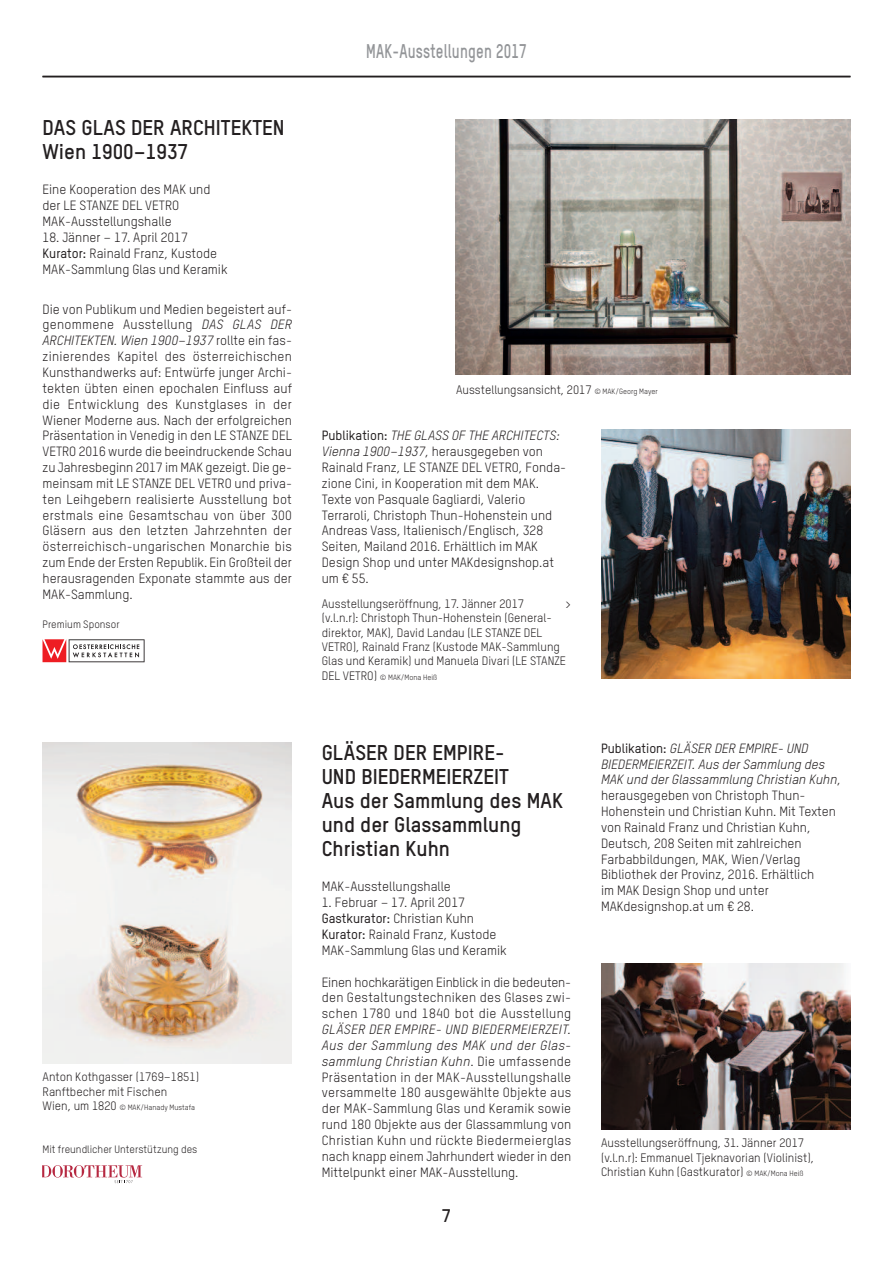
<style>
.page{position:relative;width:893px;height:1263px;background:#fff}
.page>*{position:absolute;margin:0;border:0;box-sizing:border-box;transform-origin:0 0}
.t1{font:700 21px/24px "TSTAR";color:#231f20}
.t2{font:700 19.5px "TSTAR";letter-spacing:.015em;color:#939598;scale:.76 1}
.t3{font:700 18px "TSTAR";color:#231f20}
.t4{font:13.2px/15.9px "TSTAR";color:#231f20}
.t5{font:12px/14.4px "TSTAR";color:#231f20}
.t6{font:10.5px "TSTAR";color:#231f20}
.t7{font:7.5px "TSTAR";color:#231f20}
.s1{font-weight:500}
.s2{font-style:italic}
.s3{font-size:12px}
.s4{font-size:7.5px}
</style>
<div class="page">
<hr style="left:43px;top:76px;width:807px;height:1px;background:#231f20">
<img style="left:601px;top:429px;width:249px;height:250px">
<img style="left:602px;top:963px;width:248px;height:166px">
<img style="left:43px;top:743px;width:249px;height:320px">
<img style="left:456px;top:119px;width:394px;height:255px">
<svg style="left:43px;top:1165px;width:99px;height:18px"></svg>
<svg style="left:43px;top:639px;width:102px;height:23px"></svg>
<h1 class="t1" style="left:43px;top:118px;width:244px">DAS GLAS DER ARCHITEKTEN<br>Wien 1900–1937</h1>
<p class="t4" style="left:43px;top:183px;width:169px">Eine Kooperation des MAK und der LE STANZE DEL VETRO<br>MAK-Ausstellungshalle</p>
<p class="t4" style="left:43px;top:231px;width:187px">18. Jänner – 17. April 2017<br><span class="s1">Kurator:</span> Rainald Franz, Kustode<br>MAK-Sammlung Glas und Keramik</p>
<p class="t4" style="left:43px;top:302px;width:251px;text-align:justify">Die von Publikum und Medien begeistert auf&shy;genommene Ausstellung <span class="s2">DAS GLAS DER ARCHITEKTEN. Wien 1900–1937</span> rollte ein fas&shy;zinierendes Kapitel des österreichischen Kunsthandwerks auf: Entwürfe junger Archi&shy;tekten übten einen epochalen Einfluss auf die Entwicklung des Kunstglases in der Wiener Moderne aus. Nach der erfolgreichen Präsentation in Venedig in den LE STANZE DEL VETRO 2016 wurde die beeindruckende Schau zu Jahresbeginn 2017 im MAK gezeigt. Die ge&shy;meinsam mit LE STANZE DEL VETRO und priva&shy;ten Leihgebern realisierte Ausstellung bot erstmals eine Gesamtschau von über 300<br>Gläsern aus den letzten Jahrzehnten der österreichisch-ungarischen Monarchie bis zum Ende der Ersten Republik. Ein Großteil der herausragenden Exponate stammte aus der MAK-Sammlung.</p>
<p class="t6" style="left:43px;top:621px;width:79px">Premium Sponsor</p>
<p class="t5" style="left:43px;top:1071px;width:158px">Anton Kothgasser (1769–1851)<br>Ranftbecher mit Fischen</p>
<p class="t7" style="left:43px;top:1105px;width:154px"><span class="s3">Wien, um 1820</span> © MAK/Hanady Mustafa</p>
<p class="t6" style="left:43px;top:1146px;width:156px">Mit freundlicher Unterstützung des</p>
<h2 class="t2" style="left:366px;top:44px;width:213px">MAK-Ausstellungen 2017</h2>
<p class="t5" style="left:456px;top:384px;width:203px">Ausstellungsansicht, 2017 <span class="s4">© MAK/Georg Mayer</span></p>
<p class="t4" style="left:322px;top:429px;width:246px"><span class="s1">Publikation:</span> <span class="s2">THE GLASS OF THE ARCHITECTS:<br>Vienna 1900–1937</span>, herausgegeben von Rainald Franz, LE STANZE DEL VETRO, Fonda&shy;zione Cini, in Kooperation mit dem MAK.<br>Texte von Pasquale Gagliardi, Valerio Terraroli, Christoph Thun-Hohenstein und Andreas Vass, Italienisch/Englisch, 328<br>Seiten, Mailand 2016. Erhältlich im MAK Design Shop und unter MAKdesignshop.at um € 55.</p>
<p class="t5" style="left:322px;top:598px;width:204px">Ausstellungseröffnung, 17. Jänner 2017</p>
<p class="t5" style="left:565px;top:598px;width:8px">&gt;</p>
<p class="t5" style="left:322px;top:612px;width:246px">(v.l.n.r): Christoph Thun-Hohenstein (General&shy;direktor, MAK), David Landau (LE STANZE DEL VETRO), Rainald Franz (Kustode MAK-Sammlung Glas und Keramik) und Manuela Divari (LE STANZE</p>
<p class="t7" style="left:322px;top:674px;width:117px"><span class="s3">DEL VETRO)</span> © MAK/Mona Heiß</p>
<h1 class="t1" style="left:322px;top:743px;width:243px">GLÄSER DER EMPIRE-<br>UND BIEDERMEIERZEIT<br>Aus der Sammlung des MAK und der Glassammlung<br>Christian Kuhn</h1>
<p class="t4" style="left:322px;top:880px;width:131px">MAK-Ausstellungshalle</p>
<p class="t4" style="left:322px;top:896px;width:187px">1. Februar – 17. April 2017<br><span class="s1">Gastkurator:</span> Christian Kuhn<br><span class="s1">Kurator:</span> Rainald Franz, Kustode<br>MAK-Sammlung Glas und Keramik</p>
<p class="t4" style="left:322px;top:975px;width:251px;text-align:justify">Einen hochkarätigen Einblick in die bedeuten&shy;den Gestaltungstechniken des Glases zwi&shy;schen 1780 und 1840 bot die Ausstellung</p>
<p class="t4" style="left:322px;top:1023px;width:251px;text-align:justify"><span class="s2">GLÄSER DER EMPIRE- UND BIEDERMEIERZEIT.<br>Aus der Sammlung des MAK und der Glas&shy;sammlung Christian Kuhn</span>. Die umfassende Präsentation in der MAK-Ausstellungshalle versammelte 180 ausgewählte Objekte aus der MAK-Sammlung Glas und Keramik sowie rund 180 Objekte aus der Glassammlung von Christian Kuhn und rückte Biedermeierglas nach knapp einem Jahrhundert wieder in den Mittelpunkt einer MAK-Ausstellung.</p>
<h3 class="t3" style="left:442px;top:1209px;width:10px">7</h3>
<p class="t4" style="left:601px;top:741px;width:241px"><span class="s1">Publikation:</span> <span class="s2">GLÄSER DER EMPIRE- UND BIEDERMEIERZEIT. Aus der Sammlung des MAK und der Glassammlung Christian Kuhn</span>, herausgegeben von Christoph Thun-Hohenstein und Christian Kuhn. Mit Texten von Rainald Franz und Christian Kuhn, Deutsch, 208 Seiten mit zahlreichen Farbabbildungen, MAK, Wien/Verlag Bibliothek der Provinz, 2016. Erhältlich<br>im MAK Design Shop und unter MAKdesignshop.at um € 28.</p>
<p class="t5" style="left:601px;top:1137px;width:215px">Ausstellungseröffnung, 31. Jänner 2017 (v.l.n.r): Emmanuel Tjeknavorian (Violinist),<br>Christian Kuhn (Gastkurator) <span class="s4">© MAK/Mona Heiß</span></p>
</div>
